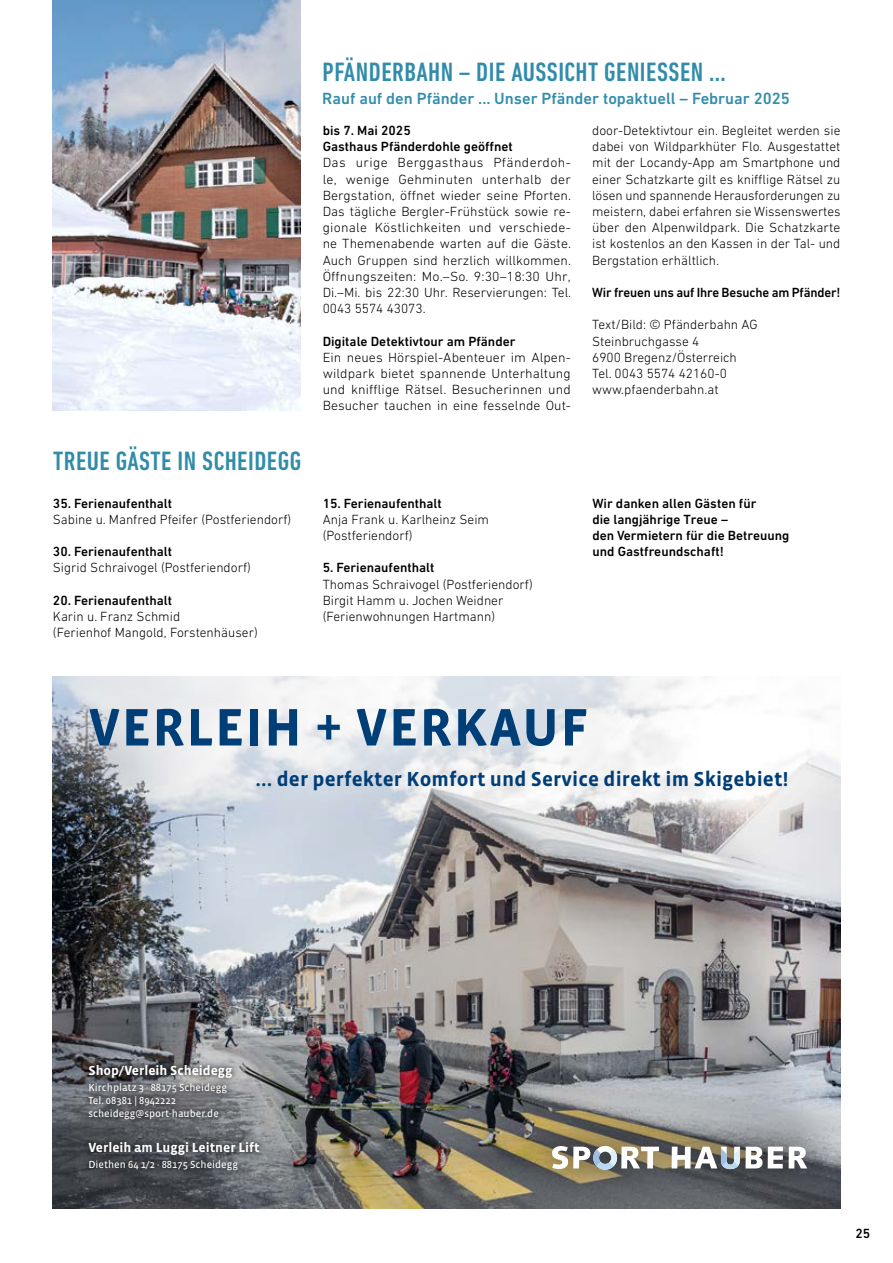
<style>
.page{position:relative;width:893px;height:1263px;background:#fff}
.page>*{position:absolute;margin:0;border:0;box-sizing:border-box;transform-origin:0 0}
.t1{font:700 54px "Vista Sans OTCE";letter-spacing:.025em;color:#003e77}
.t2{font:500 condensed 27px "DIN Next W1 G";letter-spacing:.02em;color:#318caa}
.t3{font:700 20.7px "Vista Sans OTCE";letter-spacing:.005em;color:#003e77}
.t4{font:500 16.5px "DIN Next W1 G";color:#318caa}
.t5{font:300 13.5px/16.2px "DIN Next W1 G";color:#000}
.t6{font:500 13.5px/16.2px "DIN Next W1 G";color:#000}
.t7{font:700 13.5px "Vista Sans OTCE";color:#fff}
.t8{font:10.5px/13px "Vista Sans OTCE";color:#fff}
</style>
<div class="page">
<img style="left:52px;top:821px;width:788px;height:387px">
<svg style="left:519px;top:1112px;width:320px;height:91px"></svg>
<svg style="left:768px;top:1147px;width:15px;height:21px"></svg>
<svg style="left:789px;top:1147px;width:18px;height:21px"></svg>
<svg style="left:552px;top:1146px;width:107px;height:24px"></svg>
<svg style="left:672px;top:1147px;width:90px;height:22px"></svg>
<svg style="left:82px;top:1057px;width:184px;height:121px"></svg>
<svg style="left:52px;top:676px;width:135px;height:145px"></svg>
<svg style="left:187px;top:676px;width:653px;height:215px"></svg>
<div style="left:64px;top:681px;width:548px;height:93px;background:#fff;opacity:.5"></div>
<img style="left:53px;top:0;width:248px;height:410px">
<h2 class="t2" style="left:322px;top:57px;width:405px">PFÄNDERBAHN – DIE AUSSICHT GENIESSEN ...</h2>
<p class="t4" style="left:322px;top:89px;width:469px">Rauf auf den Pfänder ... Unser Pfänder topaktuell – Februar 2025</p>
<h2 class="t2" style="left:53px;top:446px;width:250px">TREUE GÄSTE IN SCHEIDEGG</h2>
<p class="t6" style="left:53px;top:495px;width:121px">35. Ferienaufenthalt</p>
<p class="t5" style="left:53px;top:511px;width:240px">Sabine u. Manfred Pfeifer (Postferiendorf)</p>
<p class="t6" style="left:53px;top:543px;width:121px">30. Ferienaufenthalt</p>
<p class="t5" style="left:53px;top:560px;width:199px">Sigrid Schraivogel (Postferiendorf)</p>
<p class="t6" style="left:53px;top:592px;width:121px">20. Ferienaufenthalt</p>
<p class="t5" style="left:53px;top:608px;width:206px">Karin u. Franz Schmid<br>(Ferienhof Mangold, Forstenhäuser)</p>
<p class="t6" style="left:323px;top:122px;width:192px">bis 7. Mai 2025<br>Gasthaus Pfänderdohle geöffnet</p>
<p class="t5" style="left:323px;top:155px;width:250px;text-align:justify">Das urige Berggasthaus Pfänderdoh&shy;le, wenige Gehminuten unterhalb der Bergstation, öffnet wieder seine Pforten.<br>Das tägliche Bergler-Frühstück sowie re&shy;gionale Köstlichkeiten und verschiede&shy;ne Themenabende warten auf die Gäste.<br>Auch Gruppen sind herzlich willkommen.<br>Öffnungszeiten: Mo.–So. 9:30–18:30 Uhr, Di.–Mi. bis 22:30 Uhr. Reservierungen: Tel.<br>0043 5574 43073.</p>
<p class="t6" style="left:323px;top:333px;width:194px">Digitale Detektivtour am Pfänder</p>
<p class="t5" style="left:323px;top:349px;width:250px;text-align:justify">Ein neues Hörspiel-Abenteuer im Alpen&shy;wildpark bietet spannende Unterhaltung und knifflige Rätsel. Besucherinnen und Besucher tauchen in eine fesselnde Out-</p>
<p class="t5" style="left:592px;top:122px;width:250px;text-align:justify">door-Detektivtour ein. Begleitet werden sie dabei von Wildparkhüter Flo. Ausgestattet mit der Locandy-App am Smartphone und einer Schatzkarte gilt es knifflige Rätsel zu lösen und spannende Herausforderungen zu meistern, dabei erfahren sie Wissenswertes über den Alpenwildpark. Die Schatzkarte ist kostenlos an den Kassen in der Tal- und Bergstation erhältlich.</p>
<p class="t6" style="left:592px;top:284px;width:250px">Wir freuen uns auf Ihre Besuche am Pfänder!</p>
<p class="t5" style="left:592px;top:317px;width:167px">Text/Bild: © Pfänderbahn AG<br>Steinbruchgasse 4<br>6900 Bregenz/Österreich<br>Tel. 0043 5574 42160-0 www.pfaenderbahn.at</p>
<p class="t6" style="left:323px;top:495px;width:121px">15. Ferienaufenthalt</p>
<p class="t5" style="left:323px;top:511px;width:168px">Anja Frank u. Karlheinz Seim (Postferiendorf)</p>
<p class="t6" style="left:323px;top:560px;width:113px">5. Ferienaufenthalt</p>
<p class="t5" style="left:323px;top:576px;width:212px">Thomas Schraivogel (Postferiendorf)<br>Birgit Hamm u. Jochen Weidner (Ferienwohnungen Hartmann)</p>
<p class="t6" style="left:592px;top:495px;width:198px">Wir danken allen Gästen für<br>die langjährige Treue –<br>den Vermietern für die Betreuung und Gastfreundschaft!</p>
<h1 class="t1" style="left:88px;top:696px;width:502px">VERLEIH + VERKAUF</h1>
<h3 class="t3" style="left:255px;top:767px;width:534px">... der perfekter Komfort und Service direkt im Skigebiet!</h3>
<p class="t7" style="left:88px;top:1062px;width:146px">Shop/Verleih Scheidegg</p>
<p class="t8" style="left:88px;top:1081px;width:140px">Kirchplatz 3 · 88175 Scheidegg<br>Tel. 08381 | 8942222 scheidegg@sport-hauber.de</p>
<p class="t7" style="left:88px;top:1139px;width:173px">Verleih am Luggi Leitner Lift</p>
<p class="t8" style="left:88px;top:1158px;width:151px">Diethen 64 1/2 · 88175 Scheidegg</p>
<p class="t6" style="left:855px;top:1225px;width:16px">25</p>
</div>
